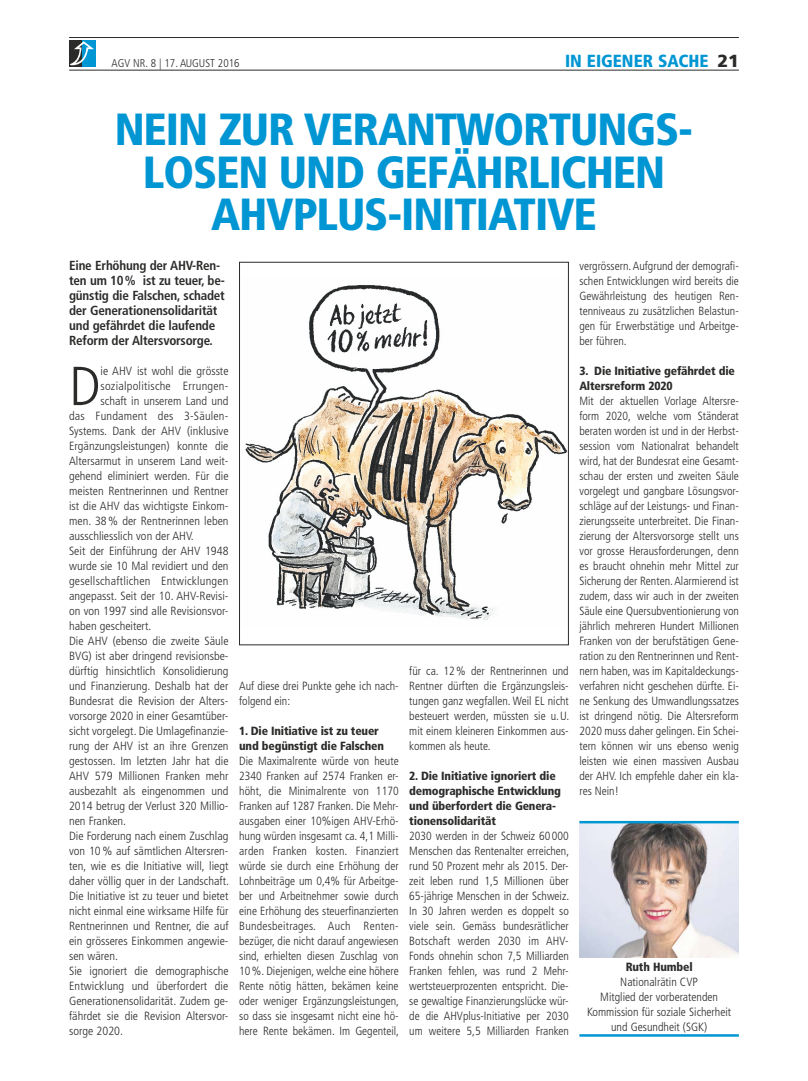
<style>
.page{position:relative;width:808px;height:1081px;background:#fff}
.page>*{position:absolute;margin:0;border:0;box-sizing:border-box;transform-origin:0 0}
.t1{font:300 condensed 54.88px "Frutiger";color:#2b2b2a}
.t2{font:900 condensed 45px/42.5px "Frutiger";letter-spacing:-.025em;color:#0095d3;text-align:center}
.t3{font:900 condensed 17.5px "Frutiger";color:#0095d3}
.t4{font:700 condensed 13.12px/15px "Frutiger";letter-spacing:-.015em;color:#2b2b2a}
.t5{font:300 condensed 11.88px/15px "Frutiger";color:#2b2b2a;text-align:justify}
.t6{font:900 condensed 11.88px/15px "Frutiger";letter-spacing:-.015em;color:#2b2b2a}
.t7{font:300 condensed 11.88px "Frutiger";letter-spacing:.02em;color:#2b2b2a}
.t8{font:300 condensed 11.25px "Frutiger";color:#2b2b2a}
.s1{font-stretch:normal;color:#2b2b2a}
</style>
<div class="page">
<hr style="left:69px;top:70px;width:670px;height:1px;background:#2b2b2a">
<hr style="left:69px;top:37px;width:670px;height:1px;background:#2b2b2a">
<svg style="left:69px;top:40px;width:13px;height:27px"></svg>
<div style="left:82px;top:40px;width:13px;height:27px;background:#0095d3"></div>
<svg style="left:70px;top:41px;width:24px;height:24px"></svg>
<img style="left:245px;top:285px;width:322px;height:335px">
<div style="left:239px;top:262px;width:330px;height:383px;border:1px solid #2b2b2a"></div>
<img style="left:579px;top:823px;width:160px;height:134px">
<hr style="left:579px;top:821px;width:160px;height:2px;background:#0095d3">
<hr style="left:579px;top:1034px;width:160px;height:2px;background:#0095d3">
<p class="t8" style="left:112px;top:57px;width:129px">AGV NR. 8 | 17. AUGUST 2016</p>
<h3 class="t3" style="left:565px;top:50px;width:175px">IN EIGENER SACHE <span class="s1">21</span></h3>
<h2 class="t2" style="left:115px;top:108px;width:576px">NEIN ZUR VERANTWORTUNGS-<br>LOSEN UND GEFÄHRLICHEN<br>AHVPLUS-INITIATIVE</h2>
<p class="t4" style="left:69px;top:258px;width:157px">Eine Erhöhung der AHV-Ren&shy;ten um 10% ist zu teuer, be&shy;günstig die Falschen, schadet der Generationensolidarität und gefährdet die laufende<br>Reform der Altersvorsorge.</p>
<h1 class="t1" style="left:69px;top:355px;width:33px">D</h1>
<p class="t5" style="left:101px;top:364px;width:130px">ie AHV ist wohl die grösste</p>
<p class="t5" style="left:579px;top:259px;width:161px">vergrössern. Aufgrund der demografi&shy;schen Entwicklungen wird bereits die Gewährleistung des heutigen Ren&shy;tenniveaus zu zusätzlichen Belastun&shy;gen für Erwerbstätige und Arbeitge&shy;ber führen.</p>
<p class="t6" style="left:579px;top:363px;width:157px">3. Die Initiative gefährdet die<br>Altersreform 2020</p>
<p class="t5" style="left:579px;top:394px;width:161px">Mit der aktuellen Vorlage Altersre&shy;form 2020, welche vom Ständerat beraten worden ist und in der Herbst&shy;session vom Nationalrat behandelt wird, hat der Bundesrat eine Gesamt&shy;schau der ersten und zweiten Säule vorgelegt und gangbare Lösungsvor&shy;schläge auf der Leistungs- und Finan&shy;zierungsseite unterbreitet. Die Finan&shy;zierung der Altersvorsorge stellt uns vor grosse Herausforderungen, denn es braucht ohnehin mehr Mittel zur Sicherung der Renten. Alarmierend ist zudem, dass wir auch in der zweiten Säule eine Quersubventionierung von jährlich mehreren Hundert Millionen Franken von der berufstätigen Gene&shy;ration zu den Rentnerinnen und Rent&shy;nern haben, was im Kapitaldeckungs&shy;verfahren nicht geschehen dürfte. Ei&shy;ne Senkung des Umwandlungssatzes ist dringend nötig. Die Altersreform 2020 muss daher gelingen. Ein Schei&shy;tern können wir uns ebenso wenig leisten wie einen massiven Ausbau der AHV. Ich empfehle daher ein kla&shy;res Nein!</p>
<p class="t7" style="left:101px;top:379px;width:130px">sozialpolitische Errungen-</p>
<p class="t5" style="left:101px;top:394px;width:130px">schaft in unserem Land und</p>
<p class="t5" style="left:69px;top:409px;width:161px">das Fundament des 3-Säulen-</p>
<p class="t5" style="left:69px;top:424px;width:161px">Systems. Dank der AHV (inklusive</p>
<p class="t5" style="left:69px;top:439px;width:161px">Ergänzungsleistungen) konnte die</p>
<p class="t5" style="left:69px;top:454px;width:161px">Altersarmut in unserem Land weit-</p>
<p class="t5" style="left:69px;top:469px;width:161px">gehend eliminiert werden. Für die</p>
<p class="t5" style="left:69px;top:484px;width:161px">meisten Rentnerinnen und Rentner</p>
<p class="t5" style="left:69px;top:499px;width:161px">ist die AHV das wichtigste Einkom-</p>
<p class="t5" style="left:69px;top:514px;width:161px">men. 38% der Rentnerinnen leben</p>
<p class="t5" style="left:69px;top:529px;width:126px">ausschliesslich von der AHV.</p>
<p class="t5" style="left:69px;top:544px;width:161px">Seit der Einführung der AHV 1948</p>
<p class="t5" style="left:69px;top:559px;width:161px">wurde sie 10 Mal revidiert und den</p>
<p class="t5" style="left:69px;top:574px;width:161px">gesellschaftlichen Entwicklungen</p>
<p class="t5" style="left:69px;top:589px;width:161px">angepasst. Seit der 10. AHV-Revisi-</p>
<p class="t5" style="left:69px;top:604px;width:161px">on von 1997 sind alle Revisionsvor-</p>
<p class="t5" style="left:69px;top:619px;width:84px">haben gescheitert.</p>
<p class="t5" style="left:69px;top:634px;width:161px">Die AHV (ebenso die zweite Säule</p>
<p class="t5" style="left:69px;top:649px;width:161px">BVG) ist aber dringend revisionsbe-</p>
<p class="t5" style="left:69px;top:664px;width:161px">dürftig hinsichtlich Konsolidierung</p>
<p class="t5" style="left:69px;top:679px;width:161px">und Finanzierung. Deshalb hat der</p>
<p class="t5" style="left:69px;top:694px;width:161px">Bundesrat die Revision der Alters-</p>
<p class="t5" style="left:69px;top:709px;width:161px">vorsorge 2020 in einer Gesamtüber-</p>
<p class="t5" style="left:69px;top:724px;width:161px">sicht vorgelegt. Die Umlagefinanzie-</p>
<p class="t5" style="left:69px;top:739px;width:161px">rung der AHV ist an ihre Grenzen</p>
<p class="t5" style="left:69px;top:754px;width:161px">gestossen. Im letzten Jahr hat die</p>
<p class="t5" style="left:69px;top:769px;width:161px">AHV 579 Millionen Franken mehr</p>
<p class="t5" style="left:69px;top:784px;width:161px">ausbezahlt als eingenommen und</p>
<p class="t5" style="left:69px;top:799px;width:161px">2014 betrug der Verlust 320 Millio-</p>
<p class="t5" style="left:69px;top:814px;width:59px">nen Franken.</p>
<p class="t5" style="left:69px;top:829px;width:161px">Die Forderung nach einem Zuschlag</p>
<p class="t5" style="left:69px;top:844px;width:161px">von 10% auf sämtlichen Altersren-</p>
<p class="t5" style="left:69px;top:859px;width:161px">ten, wie es die Initiative will, liegt</p>
<p class="t5" style="left:69px;top:874px;width:161px">daher völlig quer in der Landschaft.</p>
<p class="t5" style="left:69px;top:889px;width:161px">Die Initiative ist zu teuer und bietet</p>
<p class="t5" style="left:69px;top:904px;width:161px">nicht einmal eine wirksame Hilfe für</p>
<p class="t5" style="left:69px;top:919px;width:161px">Rentnerinnen und Rentner, die auf</p>
<p class="t5" style="left:69px;top:934px;width:161px">ein grösseres Einkommen angewie-</p>
<p class="t5" style="left:69px;top:949px;width:50px">sen wären.</p>
<p class="t5" style="left:69px;top:964px;width:161px">Sie ignoriert die demographische</p>
<p class="t5" style="left:69px;top:979px;width:161px">Entwicklung und überfordert die</p>
<p class="t5" style="left:69px;top:994px;width:161px">Generationensolidarität. Zudem ge-</p>
<p class="t5" style="left:69px;top:1009px;width:161px">fährdet sie die Revision Altersvor-</p>
<p class="t5" style="left:69px;top:1024px;width:55px">sorge 2020.</p>
<p class="t5" style="left:409px;top:664px;width:161px">für ca. 12% der Rentnerinnen und Rentner dürften die Ergänzungsleis&shy;tungen ganz wegfallen. Weil EL nicht besteuert werden, müssten sie u.U. mit einem kleineren Einkommen aus&shy;kommen als heute.</p>
<p class="t6" style="left:409px;top:768px;width:153px">2. Die Initiative ignoriert die demographische Entwicklung und überfordert die Genera&shy;tionensolidarität</p>
<p class="t5" style="left:409px;top:829px;width:161px">2030 werden in der Schweiz 60 000<br>Menschen das Rentenalter erreichen, rund 50 Prozent mehr als 2015. Der&shy;zeit leben rund 1,5 Millionen über 65-jährige Menschen in der Schweiz.<br>In 30 Jahren werden es doppelt so viele sein. Gemäss bundesrätlicher Botschaft werden 2030 im AHV-Fonds ohnehin schon 7,5 Milliarden Franken fehlen, was rund 2 Mehr&shy;wertsteuerprozenten entspricht. Die&shy;se gewaltige Finanzierungslücke wür&shy;de die AHVplus-Initiative per 2030 um weitere 5,5 Milliarden Franken</p>
<p class="t5" style="left:239px;top:679px;width:161px">Auf diese drei Punkte gehe ich nach&shy;folgend ein:</p>
<p class="t6" style="left:239px;top:723px;width:146px">1. Die Initiative ist zu teuer und begünstigt die Falschen</p>
<p class="t5" style="left:239px;top:754px;width:161px;text-align:left">Die Maximalrente würde von heute 2340 Franken auf 2574 Franken er&shy;höht, die Minimalrente von 1170<br>Franken auf 1287 Franken. Die Mehr&shy;ausgaben einer 10%igen AHV-Erhö&shy;hung würden insgesamt ca. 4,1 Milli&shy;arden Franken kosten. Finanziert würde sie durch eine Erhöhung der Lohnbeiträge um 0,4% für Arbeitge&shy;ber und Arbeitnehmer sowie durch eine Erhöhung des steuerfinanzierten Bundesbeitrages. Auch Renten&shy;bezüger, die nicht darauf angewiesen sind, erhielten diesen Zuschlag von 10%. Diejenigen, welche eine höhere Rente nötig hätten, bekämen keine oder weniger Ergänzungsleistungen, so dass sie insgesamt nicht eine hö&shy;here Rente bekämen. Im Gegenteil,</p>
<p class="t6" style="left:626px;top:959px;width:68px">Ruth Humbel</p>
<p class="t5" style="left:587px;top:974px;width:146px;text-align:center">Nationalrätin CVP<br>Mitglied der vorberatenden<br>Kommission für soziale Sicherheit und Gesundheit (SGK)</p>
</div>
